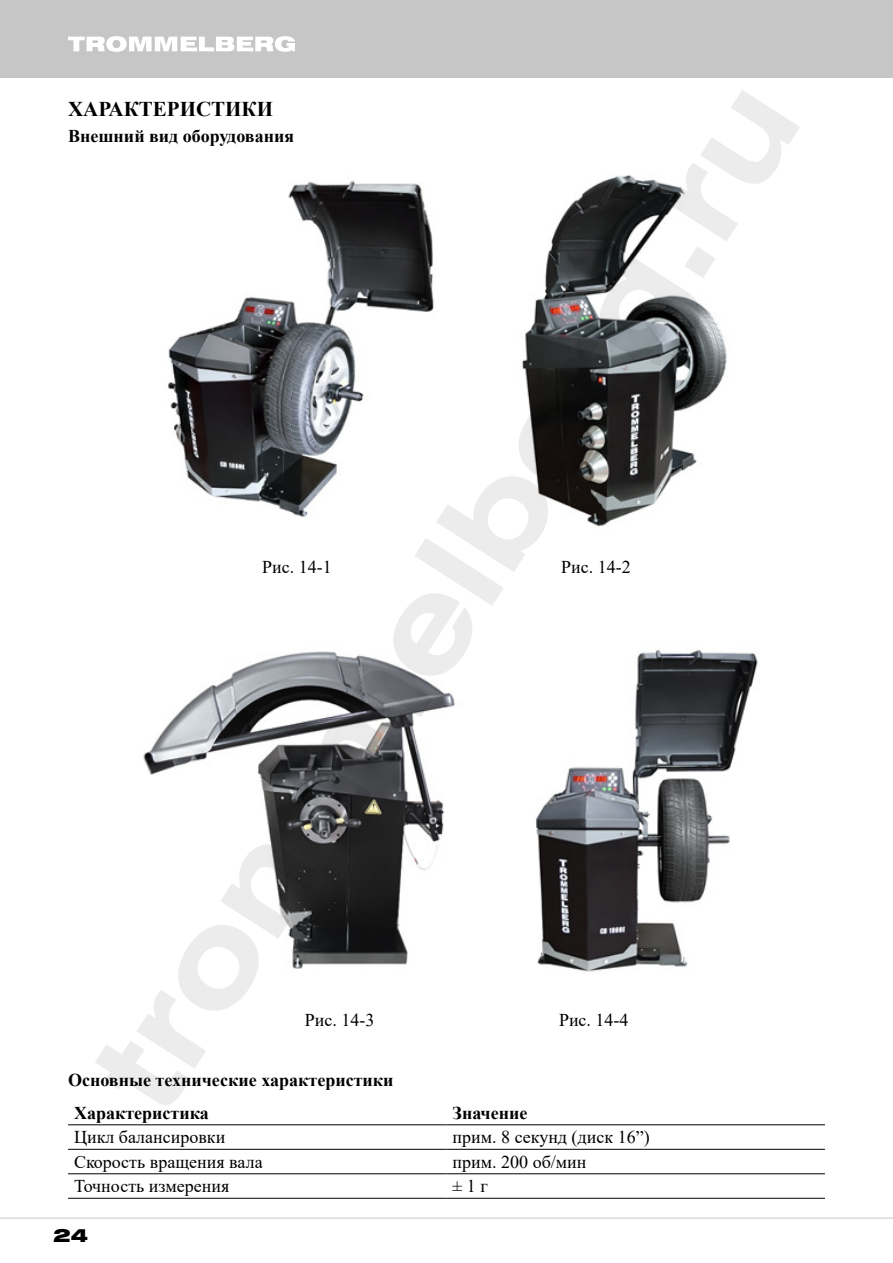
<style>
.page{position:relative;width:893px;height:1263px;background:#fff}
.page>*{position:absolute;margin:0;border:0;box-sizing:border-box;transform-origin:0 0}
.t1{font:700 21px "Times New Roman";color:#000}
.t2{font:18px "Times New Roman";color:#000}
.t3{font:700 18px/32.7px "Times New Roman";color:#000}
.t4{font:18px "Helios Ext Black C";color:#000}
</style>
<div class="page">
<hr style="left:0;top:1217px;width:893px;height:2px;background:#dadada">
<div style="left:0;top:0;width:893px;height:78px;background:#c6c6c6"></div>
<svg style="left:68px;top:36px;width:227px;height:16px"></svg>
<img style="left:168px;top:181px;width:266px;height:336px">
<img style="left:522px;top:175px;width:205px;height:352px">
<img style="left:143px;top:651px;width:312px;height:318px">
<img style="left:536px;top:649px;width:222px;height:323px">
<hr style="left:68px;top:1124px;width:378px;height:1px;background:#000">
<hr style="left:446px;top:1124px;width:379px;height:1px;background:#000">
<hr style="left:68px;top:1149px;width:378px;height:1px;background:#000">
<hr style="left:446px;top:1149px;width:379px;height:1px;background:#000">
<hr style="left:68px;top:1173px;width:378px;height:1px;background:#000">
<hr style="left:446px;top:1173px;width:379px;height:1px;background:#000">
<hr style="left:68px;top:1198px;width:378px;height:1px;background:#000">
<hr style="left:446px;top:1198px;width:379px;height:1px;background:#000">
<p class="t1" style="left:68px;top:94px;width:207px">ХАРАКТЕРИСТИКИ</p>
<p class="t3" style="left:68px;top:119px;width:228px">Внешний вид оборудования</p>
<p class="t2" style="left:262px;top:554px;width:71px">Рис. 14-1</p>
<p class="t2" style="left:561px;top:554px;width:71px">Рис. 14-2</p>
<p class="t2" style="left:305px;top:1007px;width:71px">Рис. 14-3</p>
<p class="t2" style="left:559px;top:1007px;width:71px">Рис. 14-4</p>
<p class="t3" style="left:74px;top:1063px;width:321px;text-indent:-6px">Основные технические характеристики<br>Характеристика</p>
<p class="t3" style="left:452px;top:1096px;width:77px">Значение</p>
<p class="t2" style="left:74px;top:1124px;width:153px">Цикл балансировки</p>
<p class="t2" style="left:452px;top:1124px;width:199px">прим. 8 секунд (диск 16”)</p>
<p class="t2" style="left:74px;top:1149px;width:190px">Скорость вращения вала</p>
<p class="t2" style="left:452px;top:1149px;width:135px">прим. 200 об/мин</p>
<p class="t2" style="left:74px;top:1173px;width:157px">Точность измерения</p>
<p class="t2" style="left:452px;top:1173px;width:37px">± 1 г</p>
<p class="t4" style="left:54px;top:1225px;width:36px">24</p>
</div>
